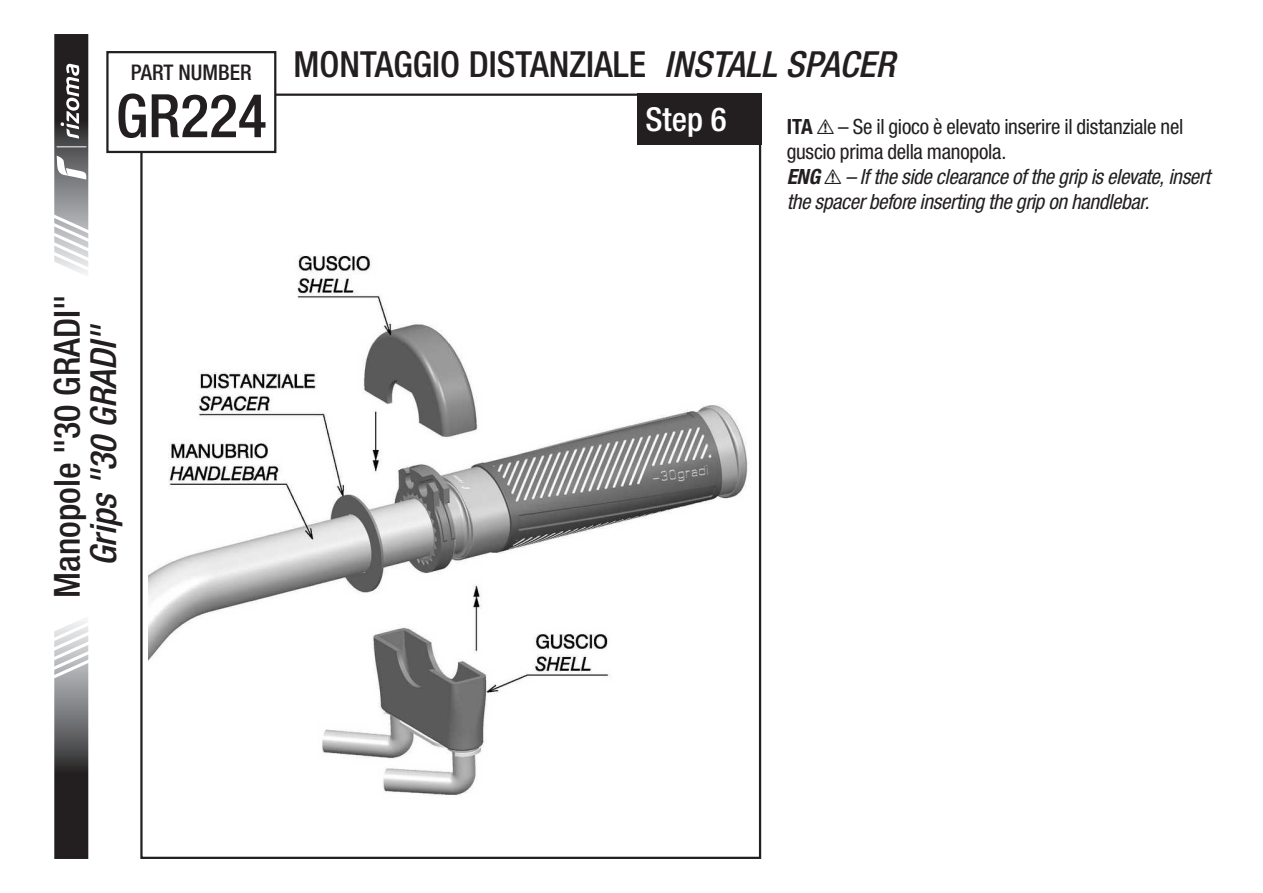
<style>
.page{position:relative;width:1263px;height:893px;background:#fff}
.page>*{position:absolute;margin:0;border:0;box-sizing:border-box;transform-origin:0 0}
.t1{font:500 condensed 60px "Helvetica Neue LT Std";color:#231f20}
.t2{font:500 condensed 36px "Helvetica Neue LT Std";color:#231f20}
.t3{font:italic 500 condensed 36px "Helvetica Neue LT Std";color:#231f20}
.t4{font:500 condensed 33px "Helvetica Neue LT Std";color:#fff}
.t5{font:500 condensed 21.6px "Helvetica Neue LT Std";color:#231f20}
.t6{font:italic condensed 21px/25.2px "Helvetica Neue LT Std";letter-spacing:-.015em;color:#231f20}
.s1{font-style:italic}
.s2{font-weight:700;font-style:normal}
.s3{font-family:"Hazard";font-style:normal;font-stretch:normal}
.s4{font-style:normal}
.s5{font-weight:700}
</style>
<div class="page">
<img style="left:149px;top:145px;width:599px;height:651px">
<div style="left:637px;top:94px;width:124px;height:51px;background:#231f20"></div>
<svg style="left:54px;top:620px;width:35px;height:239px;background:#706f70"></svg>
<svg style="left:54px;top:34px;width:35px;height:240px"></svg>
<div style="left:107px;top:52px;width:168px;height:100px;background:#fff"></div>
<div style="left:106px;top:51px;width:170px;height:102px;border:2px solid #231f20"></div>
<p class="t5" style="left:131px;top:59px;width:122px">PART NUMBER</p>
<h1 class="t1" style="left:116px;top:80px;width:152px">GR224</h1>
<h2 class="t2" style="left:293px;top:42px;width:603px">MONTAGGIO DISTANZIALE <span class="s1">INSTALL SPACER</span></h2>
<h3 class="t4" style="left:645px;top:99px;width:83px">Step 6</h3>
<p class="t6" style="left:787px;top:114px;width:425px"><span class="s2">ITA</span> <span class="s3">!</span> <span class="s4">– Se il gioco è elevato inserire il distanziale nel guscio prima della manopola.<br></span><span class="s5">ENG</span> <span class="s3">!</span> – If the side clearance of the grip is elevate, insert the spacer before inserting the grip on handlebar.</p>
<h2 class="t2" style="left:46px;top:598px;width:305px;rotate:-90deg">Manopole "30 GRADI"</h2>
<h2 class="t3" style="left:82px;top:566px;width:243px;rotate:-90deg">Grips "30 GRADI"</h2>
</div>
